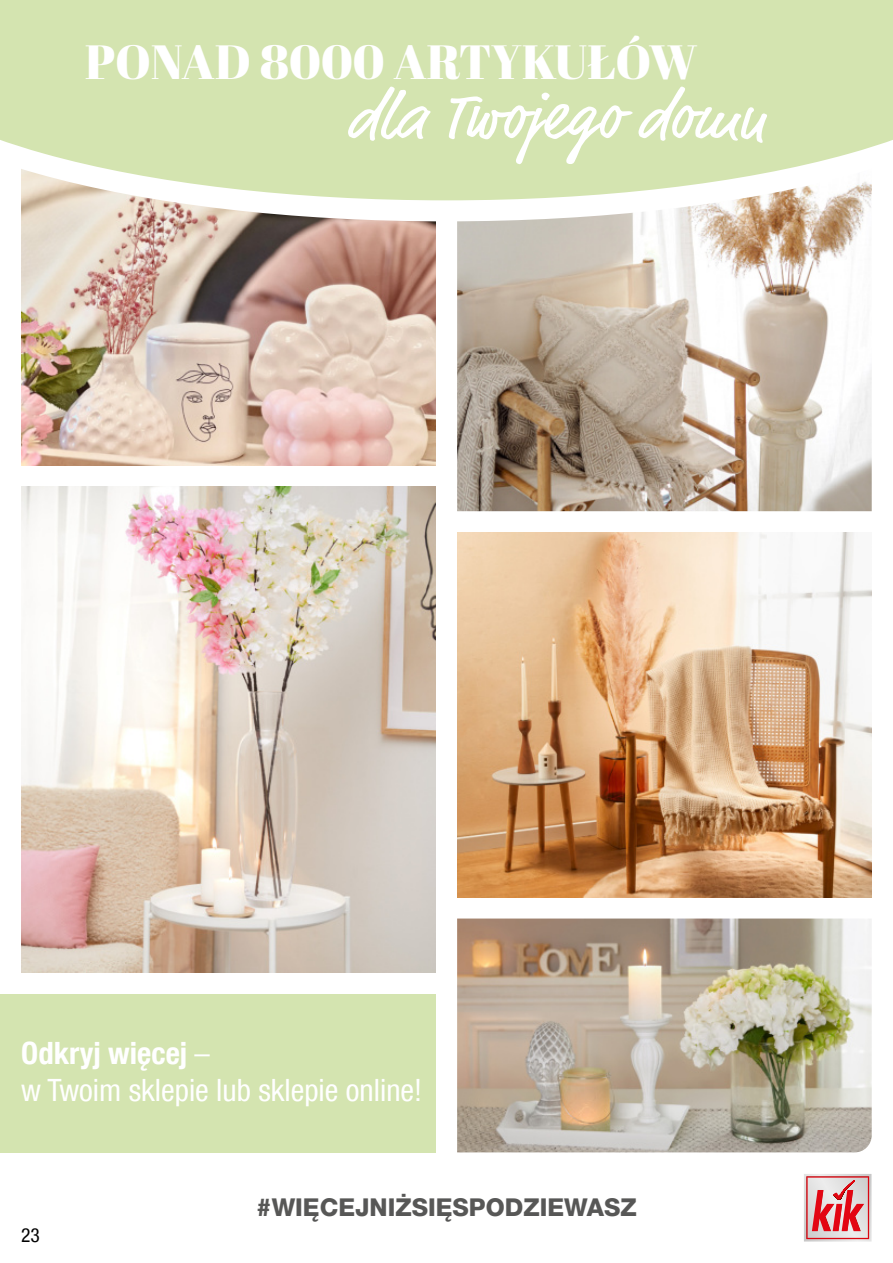
<style>
.page{position:relative;width:893px;height:1263px;background:#fff}
.page>*{position:absolute;margin:0;border:0;box-sizing:border-box;transform-origin:0 0}
.t1{font:66px "Market Pro";color:#fff}
.t2{font:48px "Abril Fatface";color:#fff}
.t3{font:condensed 30.75px/36.9px "Helvetica Neue LT Com";color:#fff}
.t4{font:800 24.45px "Helvetica Neue LT Com";color:#575756}
.t5{font:condensed 19.5px "Helvetica Neue LT Com";color:#000}
.s1{font-weight:700}
</style>
<div class="page">
<img style="left:21px;top:232px;width:415px;height:233px">
<img style="left:21px;top:486px;width:415px;height:487px">
<img style="left:457px;top:232px;width:415px;height:279px">
<img style="left:457px;top:532px;width:415px;height:365px">
<img style="left:457px;top:918px;width:415px;height:234px">
<div style="left:0;top:994px;width:436px;height:158px;background:#d4e4b0"></div>
<svg style="left:0;top:0;width:893px;height:232px;background:#d8e3b9"></svg>
<svg style="left:804px;top:1174px;width:68px;height:68px;background:#de9a9e"></svg>
<h2 class="t2" style="left:85px;top:33px;width:614px">PONAD 8000 ARTYKUŁÓW</h2>
<h1 class="t1" style="left:347px;top:87px;width:420px">dla Twojego domu</h1>
<p class="t3" style="left:21px;top:1034px;width:402px"><span class="s1">Odkryj więcej</span> –<br>w Twoim sklepie lub sklepie online!</p>
<p class="t5" style="left:21px;top:1223px;width:20px">23</p>
<p class="t4" style="left:256px;top:1193px;width:382px">#WIĘCEJNIŻSIĘSPODZIEWASZ</p>
</div>
